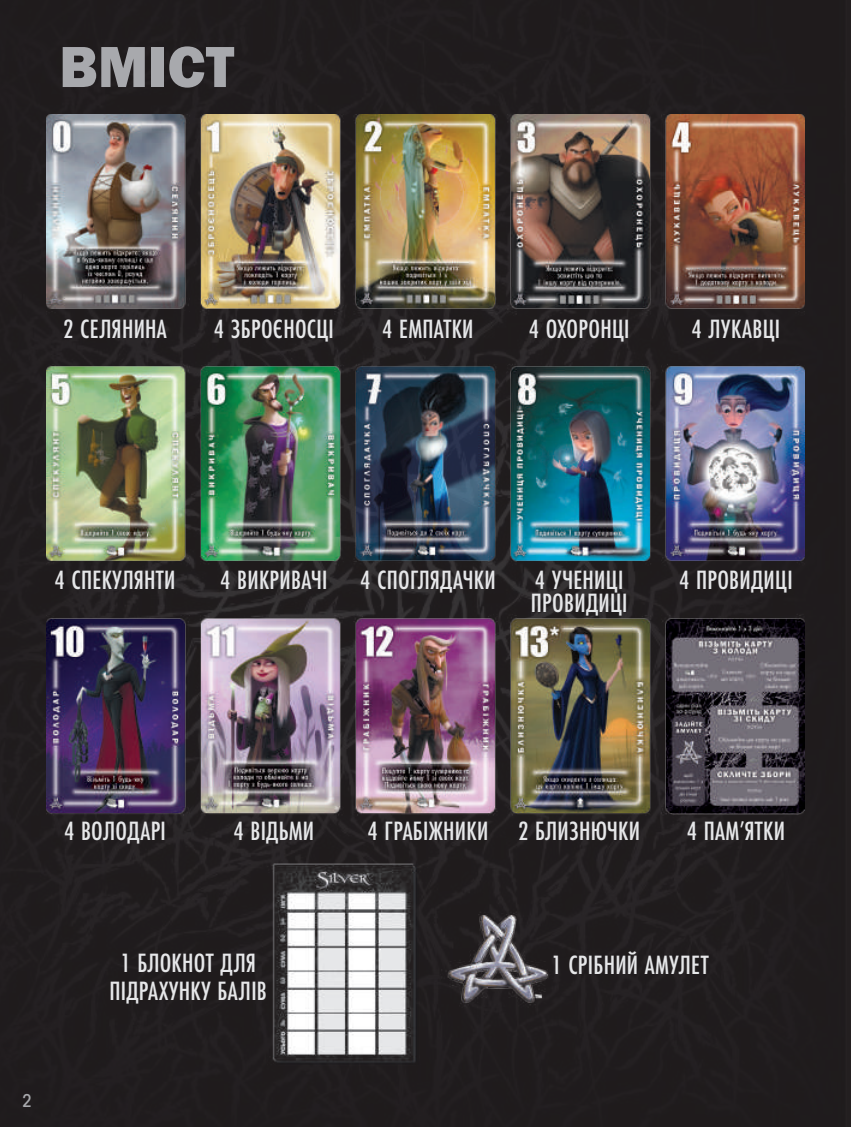
<style>
.page{position:relative;width:851px;height:1127px;background:#fff}
.page>*{position:absolute;margin:0;border:0;box-sizing:border-box;transform-origin:0 0}
.t1{font:800 60px "Franklin Gothic";color:#a8a9ad}
.t2{font:500 27.5px/27.5px "Futura PT Cond";letter-spacing:.01em;color:#e6e7e9;text-align:center}
.t3{font:500 condensed 17.5px "ITC Avant Garde Std";color:#a8a9ad}
</style>
<div class="page">
<hr style="left:849px;top:0;width:1px;height:1127px;background:#231f20">
<div style="left:0;top:0;width:849px;height:1127px;background:#1f1c1d"></div>
<img style="left:46px;top:115px;width:758px;height:978px">
<h1 class="t1" style="left:59px;top:28px;width:176px">ВМІСТ</h1>
<p class="t2" style="left:63px;top:315px;width:105px">2 СЕЛЯНИНА</p>
<p class="t2" style="left:214px;top:315px;width:122px">4 ЗБРОЄНОСЦІ</p>
<p class="t2" style="left:382px;top:315px;width:93px">4 ЕМПАТКИ</p>
<p class="t2" style="left:528px;top:315px;width:102px">4 ОХОРОНЦІ</p>
<p class="t2" style="left:691px;top:315px;width:90px">4 ЛУКАВЦІ</p>
<p class="t2" style="left:55px;top:566px;width:122px">4 СПЕКУЛЯНТИ</p>
<p class="t2" style="left:220px;top:566px;width:109px">4 ВИКРИВАЧІ</p>
<p class="t2" style="left:360px;top:566px;width:137px">4 СПОГЛЯДАЧКИ</p>
<p class="t2" style="left:531px;top:569px;width:98px;line-height:22.5px;text-align:left">4 УЧЕНИЦІ<br>ПРОВИДИЦІ</p>
<p class="t2" style="left:679px;top:566px;width:115px">4 ПРОВИДИЦІ</p>
<p class="t2" style="left:64px;top:817px;width:103px">4 ВОЛОДАРІ</p>
<p class="t2" style="left:233px;top:817px;width:82px">4 ВІДЬМИ</p>
<p class="t2" style="left:367px;top:817px;width:122px">4 ГРАБІЖНИКИ</p>
<p class="t2" style="left:518px;top:817px;width:123px">2 БЛИЗНЮЧКИ</p>
<p class="t2" style="left:686px;top:817px;width:100px">4 ПАМ’ЯТКИ</p>
<p class="t3" style="left:22px;top:1089px;width:11px">2</p>
<p class="t2" style="left:109px;top:949px;width:159px">1 БЛОКНОТ ДЛЯ<br>ПІДРАХУНКУ БАЛІВ</p>
<p class="t2" style="left:551px;top:951px;width:159px">1 СРІБНИЙ АМУЛЕТ</p>
</div>
